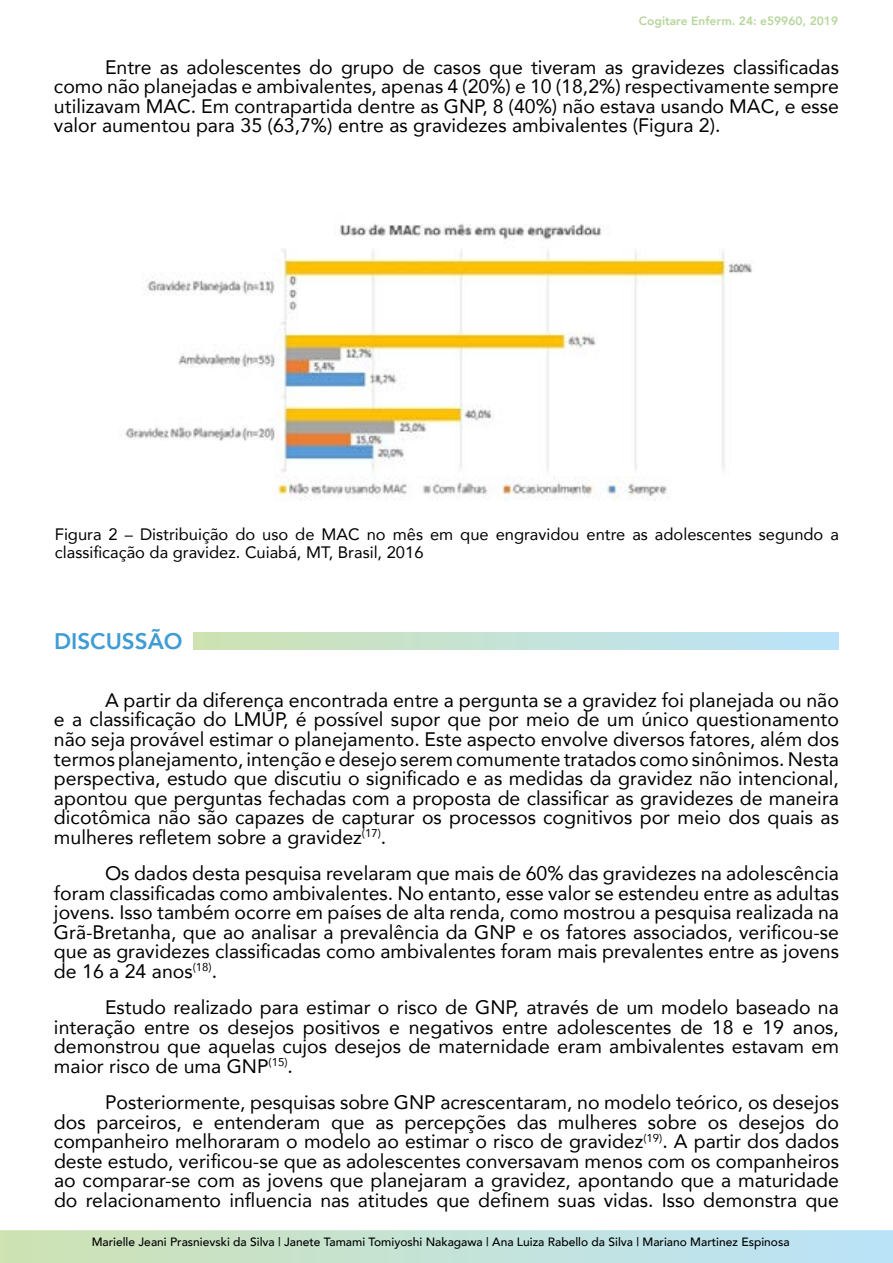
<style>
.page{position:relative;width:893px;height:1263px;background:#fff}
.page>*{position:absolute;margin:0;border:0;box-sizing:border-box;transform-origin:0 0}
.t1{font:800 22.5px "Avenir";color:#409cd4}
.t2{font:19.5px/19.5px "Avenir";color:#000;text-align:justify}
.t3{font:16.5px/18.8px "Avenir";color:#000}
.t4{font:500 12px "Avenir";color:#000}
.t5{font:800 12px "Avenir";color:#b7d69b}
</style>
<div class="page">
<svg style="left:0;top:1230px;width:893px;height:33px"></svg>
<img style="left:125px;top:224px;width:627px;height:276px">
<div style="left:193px;top:633px;width:646px;height:16px;background:linear-gradient(to right,#cee2b2,#bae3fb)"></div>
<p class="t5" style="left:639px;top:12px;width:201px">Cogitare Enferm. 24: e59960, 2019</p>
<p class="t2" style="left:54px;top:56px;width:786px;text-indent:51px">Entre as adolescentes do grupo de casos que tiveram as gravidezes classificadas como não planejadas e ambivalentes, apenas 4 (20%) e 10 (18,2%) respectivamente sempre utilizavam MAC. Em contrapartida dentre as GNP, 8 (40%) não estava usando MAC, e esse valor aumentou para 35 (63,7%) entre as gravidezes ambivalentes (Figura 2).</p>
<p class="t3" style="left:55px;top:524px;width:786px">Figura 2 – Distribuição do uso de MAC no mês em que engravidou entre as adolescentes segundo a classificação da gravidez. Cuiabá, MT, Brasil, 2016</p>
<p class="t1" style="left:54px;top:624px;width:130px">DISCUSSÃO</p>
<p class="t2" style="left:54px;top:690px;width:786px;text-indent:51px">A partir da diferença encontrada entre a pergunta se a gravidez foi planejada ou não e a classificação do LMUP, é possível supor que por meio de um único questionamento não seja provável estimar o planejamento. Este aspecto envolve diversos fatores, além dos termos planejamento, intenção e desejo serem comumente tratados como sinônimos. Nesta perspectiva, estudo que discutiu o significado e as medidas da gravidez não intencional, apontou que perguntas fechadas com a proposta de classificar as gravidezes de maneira dicotômica não são capazes de capturar os processos cognitivos por meio dos quais as mulheres refletem sobre a gravidez<sup>(17)</sup>.</p>
<p class="t2" style="left:54px;top:863px;width:786px;text-indent:51px">Os dados desta pesquisa revelaram que mais de 60% das gravidezes na adolescência foram classificadas como ambivalentes. No entanto, esse valor se estendeu entre as adultas jovens. Isso também ocorre em países de alta renda, como mostrou a pesquisa realizada na Grã-Bretanha, que ao analisar a prevalência da GNP e os fatores associados, verificou-se que as gravidezes classificadas como ambivalentes foram mais prevalentes entre as jovens de 16 a 24 anos<sup>(18)</sup>.</p>
<p class="t2" style="left:54px;top:997px;width:786px;text-indent:51px">Estudo realizado para estimar o risco de GNP, através de um modelo baseado na interação entre os desejos positivos e negativos entre adolescentes de 18 e 19 anos, demonstrou que aquelas cujos desejos de maternidade eram ambivalentes estavam em maior risco de uma GNP<sup>(15)</sup>.</p>
<p class="t2" style="left:54px;top:1092px;width:786px;text-indent:51px">Posteriormente, pesquisas sobre GNP acrescentaram, no modelo teórico, os desejos dos parceiros, e entenderam que as percepções das mulheres sobre os desejos do companheiro melhoraram o modelo ao estimar o risco de gravidez<sup>(19)</sup>. A partir dos dados deste estudo, verificou-se que as adolescentes conversavam menos com os companheiros ao comparar-se com as jovens que planejaram a gravidez, apontando que a maturidade do relacionamento influencia nas atitudes que definem suas vidas. Isso demonstra que</p>
<p class="t4" style="left:92px;top:1232px;width:699px">Marielle Jeani Prasnievski da Silva | Janete Tamami Tomiyoshi Nakagawa | Ana Luiza Rabello da Silva | Mariano Martinez Espinosa</p>
</div>
